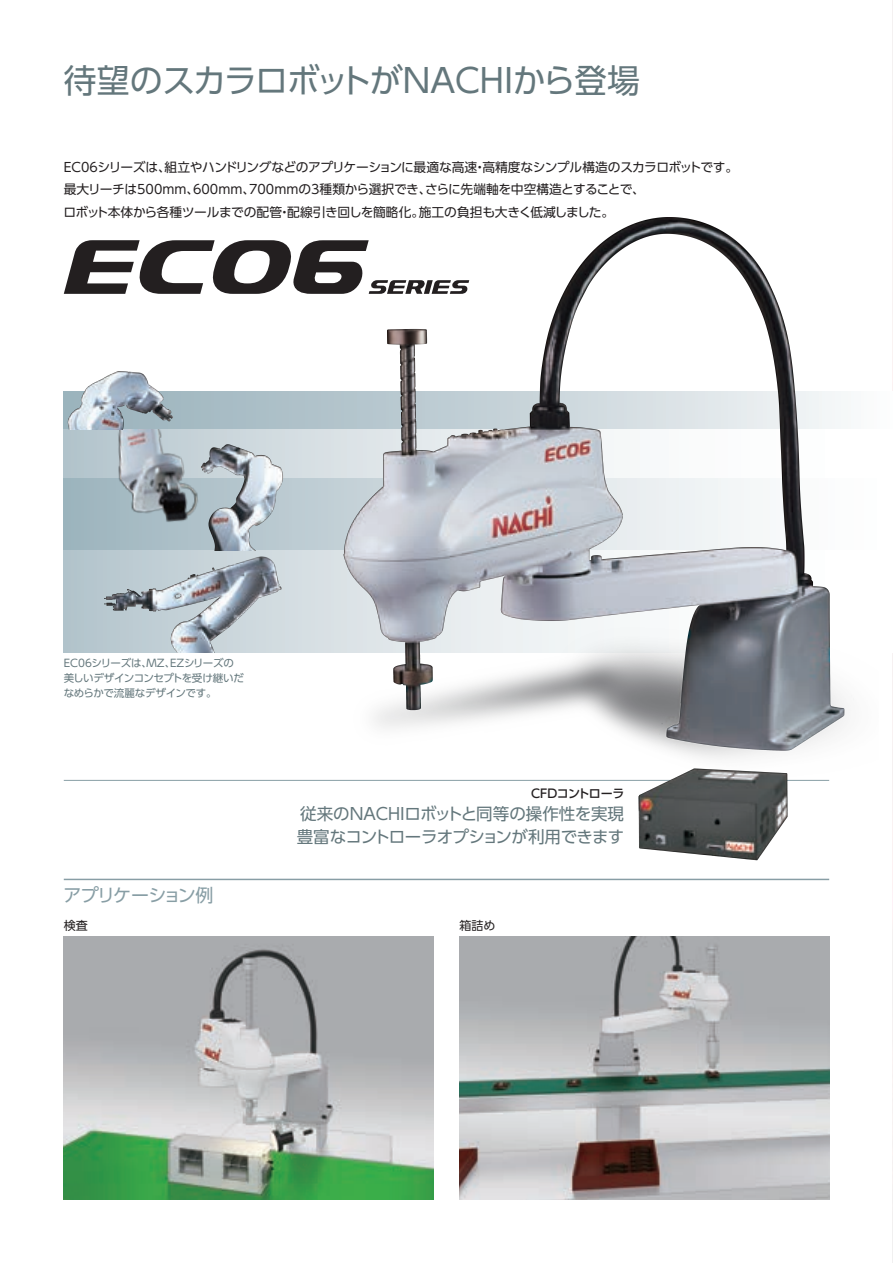
<style>
.page{position:relative;width:893px;height:1263px;background:#fff}
.page>*{position:absolute;margin:0;border:0;box-sizing:border-box;transform-origin:0 0}
.t1{font:33px "UD Shin Go Pro";letter-spacing:-.015em;color:#64777c}
.t2{font:18px "UD Shin Go Pro";letter-spacing:-.06em;color:#889ea5}
.t3{font:16.5px/22.5px "UD Shin Go Pro";letter-spacing:-.025em;color:#64777c}
.t4{font:12.75px/22.5px "UD Shin Go Pro";letter-spacing:-.025em;color:#231f20}
.t5{font:500 12px "UD Shin Go Pro";letter-spacing:-.03em;color:#231f20}
.t6{font:12px "UD Shin Go Pro";color:#231f20}
.t7{font:10.5px/15px "UD Shin Go Pro";letter-spacing:-.025em;color:#64777c}
</style>
<div class="page">
<img style="left:892px;top:1px;width:1px;height:1261px">
<svg style="left:64px;top:391px;width:829px;height:38px"></svg>
<svg style="left:64px;top:429px;width:829px;height:49px"></svg>
<svg style="left:64px;top:478px;width:829px;height:72px"></svg>
<svg style="left:64px;top:550px;width:829px;height:102px"></svg>
<img style="left:105px;top:552px;width:57px;height:100px">
<img style="left:114px;top:429px;width:48px;height:107px">
<img style="left:64px;top:937px;width:369px;height:262px">
<img style="left:459px;top:937px;width:370px;height:262px">
<hr style="left:64px;top:780px;width:765px;height:1px;background:#889ea5">
<hr style="left:64px;top:879px;width:765px;height:1px;background:#889ea5">
<img style="left:67px;top:371px;width:95px;height:58px">
<img style="left:638px;top:801px;width:150px;height:60px">
<img style="left:162px;top:217px;width:717px;height:584px">
<svg style="left:64px;top:240px;width:405px;height:54px"></svg>
<h1 class="t1" style="left:64px;top:54px;width:578px">待望のスカラロボットがNACHIから登場</h1>
<p class="t4" style="left:63px;top:155px;width:676px">EC06シリーズは、組立やハンドリングなどのアプリケーションに最適な高速・高精度なシンプル構造のスカラロボットです。最大リーチは500mm、600mm、700mmの3種類から選択でき、さらに先端軸を中空構造とすることで、<br>ロボット本体から各種ツールまでの配管・配線引き回しを簡略化。施工の負担も大きく低減しました。</p>
<p class="t7" style="left:64px;top:655px;width:182px">EC06シリーズは、MZ、EZシリーズの美しいデザインコンセプトを受け継いだなめらかで流麗なデザインです。</p>
<h2 class="t2" style="left:63px;top:880px;width:151px">アプリケーション例</h2>
<p class="t5" style="left:531px;top:784px;width:95px">CFDコントローラ</p>
<p class="t3" style="left:297px;top:802px;width:329px">従来のNACHIロボットと同等の操作性を実現豊富なコントローラオプションが利用できます</p>
<p class="t6" style="left:64px;top:916px;width:25px">検査</p>
<p class="t6" style="left:459px;top:916px;width:37px">箱詰め</p>
</div>
